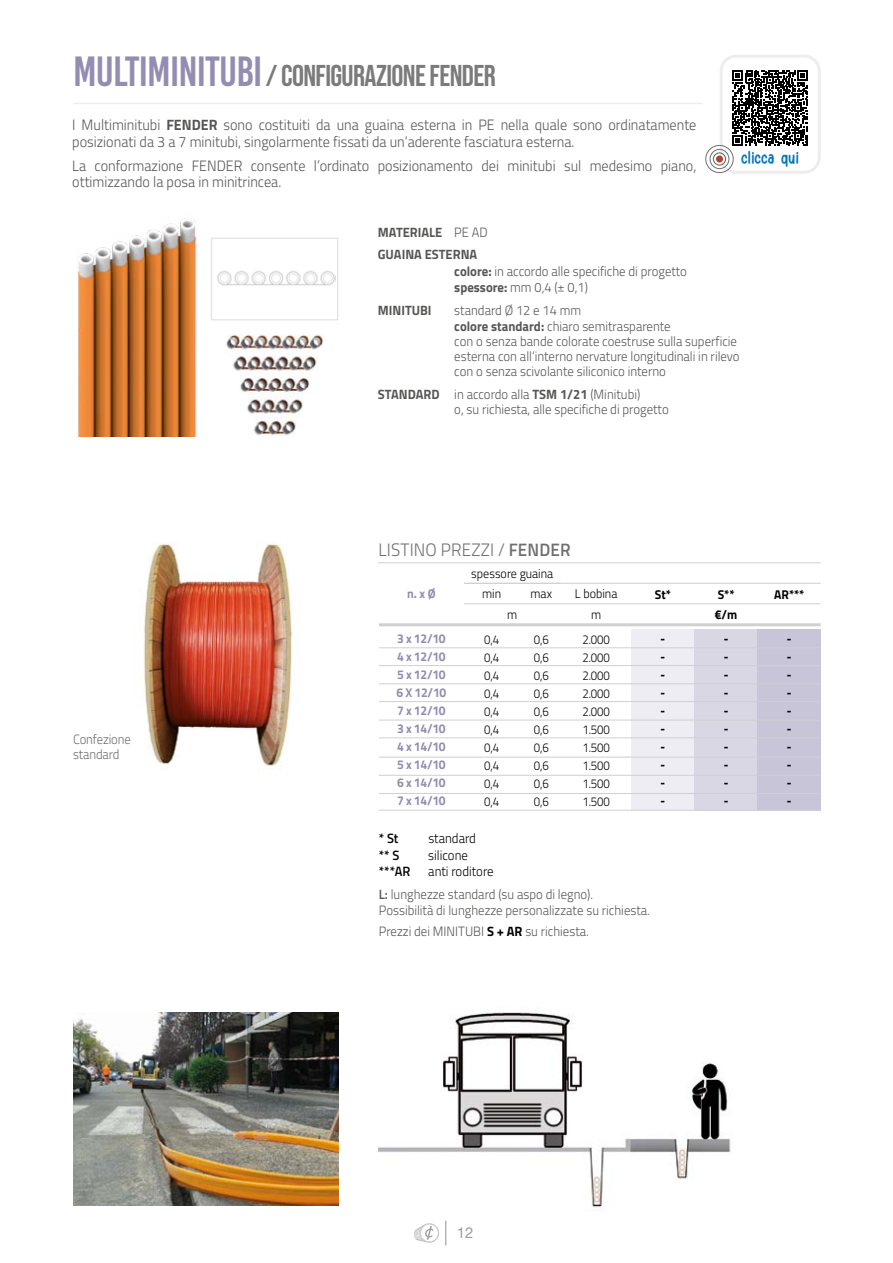
<style>
.page{position:relative;width:893px;height:1263px;background:#fff}
.page>*{position:absolute;margin:0;border:0;box-sizing:border-box;transform-origin:0 0}
.t1{font:30px "Bebas Neue";letter-spacing:-.02em;color:#7c7b7b}
.t2{font:300 18px "Titillium";letter-spacing:.01em;color:#706f6f;scale:.95 1}
.t3{font:17.85px "Baby Balloon";letter-spacing:.035em;color:#0075bf}
.t4{font:300 15px/16.5px "Titillium";color:#575756;scale:.95 1}
.t5{font:15px "Helvetica Neue LT Std";color:#9d9d9c}
.t6{font:300 13.5px/15px "Titillium";color:#575756;scale:.95 1}
.t7{font:700 13.5px/22.5px "Titillium";color:#575756;scale:.95 1}
.t8{font:300 13.5px/15px "Titillium";letter-spacing:-.01em;color:#706f6f;scale:.94 1}
.t9{font:300 13.5px "Titillium";color:#000;scale:.95 1}
.t10{font:600 13.5px "Titillium";color:#000;scale:.95 1}
.t11{font:300 12.75px/18px "Titillium";letter-spacing:-.01em;color:#000;text-align:justify;scale:.9 1}
.t12{font:700 12.75px/18px "Titillium";letter-spacing:-.02em;color:#948db1;text-align:justify;scale:.95 1}
.t13{font:700 12.75px/18px "Titillium";color:#000;text-align:justify;scale:.9 1}
.t14{font:300 12.75px/21px "Titillium";letter-spacing:-.01em;color:#000;text-align:center;scale:.95 1}
.t15{font:700 12.75px "Titillium";color:#000;scale:.95 1}
.s1{font-family:"Bebas Kai";font-size:42px;color:#948db1}
.s2{font-weight:700}
.s3{font-weight:300}
.s4{font-weight:600}
.s5{color:#000}
.s6{font-weight:700;color:#000}
</style>
<div class="page">
<svg style="left:445px;top:1221px;width:1px;height:24px"></svg>
<svg style="left:414px;top:1223px;width:25px;height:20px"></svg>
<img style="left:74px;top:1013px;width:264px;height:193px">
<img style="left:378px;top:1012px;width:353px;height:196px">
<img style="left:143px;top:542px;width:150px;height:227px">
<div style="left:631px;top:629px;width:63px;height:182px;background:#efedf4"></div>
<div style="left:694px;top:629px;width:64px;height:182px;background:#dad7e5"></div>
<div style="left:758px;top:629px;width:63px;height:182px;background:#c9c5d9"></div>
<hr style="left:379px;top:623px;width:442px;height:3px;background:#d0d0d0">
<hr style="left:464px;top:603px;width:357px;height:1px;background:#d0d0d0">
<hr style="left:464px;top:583px;width:357px;height:1px;background:#d0d0d0">
<hr style="left:378px;top:562px;width:443px;height:1px;background:#d0d0d0">
<hr style="left:379px;top:775px;width:442px;height:1px;background:#d0d0d0">
<hr style="left:379px;top:757px;width:442px;height:1px;background:#d0d0d0">
<hr style="left:379px;top:665px;width:442px;height:1px;background:#d0d0d0">
<hr style="left:379px;top:647px;width:442px;height:1px;background:#d0d0d0">
<hr style="left:379px;top:701px;width:442px;height:1px;background:#d0d0d0">
<hr style="left:379px;top:683px;width:442px;height:1px;background:#d0d0d0">
<hr style="left:379px;top:810px;width:442px;height:1px;background:#d0d0d0">
<hr style="left:379px;top:793px;width:442px;height:1px;background:#d0d0d0">
<hr style="left:379px;top:738px;width:442px;height:1px;background:#d0d0d0">
<hr style="left:379px;top:720px;width:442px;height:1px;background:#d0d0d0">
<hr style="left:74px;top:103px;width:628px;height:1px;background:#ededed">
<div style="left:211px;top:238px;width:127px;height:82px;background:#fff;border:1px solid #e3e3e3"></div>
<img style="left:217px;top:270px;width:118px;height:16px">
<img style="left:77px;top:218px;width:120px;height:218px">
<img style="left:226px;top:334px;width:97px;height:103px">
<div style="left:720px;top:55px;width:101px;height:119px;border:3px solid #ededed;border-radius:15px"></div>
<svg style="left:732px;top:70px;width:76px;height:76px"></svg>
<div style="left:713px;top:152px;width:13px;height:14px;border:1px solid #706f6f;border-radius:50%"></div>
<div style="left:710px;top:149px;width:19px;height:20px;border:1px solid #706f6f;border-radius:50%"></div>
<div style="left:706px;top:145px;width:27px;height:28px;border:1px solid #706f6f;border-radius:50%"></div>
<div style="left:716px;top:156px;width:7px;height:6px;background:#ac462e;border-radius:50%"></div>
<h1 class="t1" style="left:73px;top:59px;width:424px"><span class="s1">MULTIMINITUBI</span> / CONFIGURAZIONE FENDER</h1>
<p class="t4" style="left:72px;top:116px;width:659px">I Multiminitubi <span class="s2">FENDER</span> sono costituiti da una guaina esterna in PE nella quale sono ordinatamente posizionati da 3 a 7 minitubi, singolarmente fissati da un’aderente fasciatura esterna.</p>
<p class="t4" style="left:72px;top:157px;width:659px">La conformazione FENDER consente l’ordinato posizionamento dei minitubi sul medesimo piano, ottimizzando la posa in minitrincea.</p>
<h3 class="t3" style="left:742px;top:149px;width:59px">clicca qui</h3>
<p class="t8" style="left:73px;top:731px;width:63px">Confezione standard</p>
<p class="t7" style="left:378px;top:220px;width:117px">MATERIALE <span class="s3">PE AD<br></span>GUAINA ESTERNA</p>
<p class="t6" style="left:454px;top:262px;width:246px;line-height:16.5px"><span class="s2">colore:</span> in accordo alle specifiche di progetto <span class="s2">spessore:</span> mm 0,4 (± 0,1)</p>
<p class="t7" style="left:378px;top:298px;width:58px">MINITUBI</p>
<p class="t6" style="left:454px;top:301px;width:229px;line-height:16.5px">standard Ø 12 e 14 mm<br><span class="s2">colore standard:</span> chiaro semitrasparente</p>
<p class="t6" style="left:454px;top:333px;width:302px">con o senza bande colorate coestruse sulla superficie esterna con all’interno nervature longitudinali in rilevo con o senza scivolante siliconico interno</p>
<p class="t6" style="left:454px;top:386px;width:227px;text-indent:-77px"><span class="s2">STANDARD</span> in accordo alla <span class="s2">TSM 1/21</span> (Minitubi)<br>o, su richiesta, alle specifiche di progetto</p>
<h2 class="t2" style="left:379px;top:536px;width:204px">LISTINO PREZZI / <span class="s4">FENDER</span></h2>
<p class="t12" style="left:407px;top:584px;width:32px">n. x Ø</p>
<p class="t14" style="left:471px;top:562px;width:88px">spessore guaina</p>
<p class="t14" style="left:575px;top:583px;width:46px">L bobina m</p>
<p class="t11" style="left:582px;top:630px;width:32px">2.000<br>2.000<br>2.000<br>2.000<br>2.000<br>1.500<br>1.500<br>1.500<br>1.500<br>1.500</p>
<p class="t14" style="left:482px;top:583px;width:22px">min</p>
<p class="t14" style="left:530px;top:583px;width:24px">max</p>
<p class="t11" style="left:534px;top:630px;width:18px">0,6<br>0,6<br>0,6<br>0,6<br>0,6<br>0,6<br>0,6<br>0,6<br>0,6<br>0,6</p>
<p class="t14" style="left:507px;top:604px;width:12px">m</p>
<p class="t12" style="left:396px;top:629px;width:54px">3 x 12/10<br>4 x 12/10<br>5 x 12/10<br>6 X 12/10<br>7 x 12/10<br>3 x 14/10<br>4 x 14/10<br>5 x 14/10<br>6 x 14/10<br>7 x 14/10</p>
<p class="t11" style="left:484px;top:630px;width:18px">0,4<br>0,4<br>0,4<br>0,4<br>0,4<br>0,4<br>0,4<br>0,4<br>0,4<br>0,4</p>
<p class="t15" style="left:655px;top:584px;width:18px">St*</p>
<p class="t13" style="left:661px;top:629px;width:7px">- - - - - - - - - -</p>
<p class="t10" style="left:379px;top:828px;width:22px">* St</p>
<p class="t9" style="left:428px;top:829px;width:52px">standard</p>
<p class="t10" style="left:379px;top:845px;width:23px">** S</p>
<p class="t9" style="left:428px;top:845px;width:43px">silicone</p>
<p class="t10" style="left:379px;top:861px;width:35px">***AR</p>
<p class="t6" style="left:379px;top:859px;width:227px;line-height:22.5px;text-indent:50px"><span class="s5">anti roditore<br></span><span class="s4">L:</span> lunghezze standard (su aspo di legno).</p>
<p class="t6" style="left:379px;top:899px;width:287px;line-height:21px">Possibilità di lunghezze personalizzate su richiesta.<br>Prezzi dei MINITUBI <span class="s6">S + AR</span> su richiesta.</p>
<p class="t15" style="left:718px;top:584px;width:19px">S**</p>
<p class="t15" style="left:715px;top:605px;width:25px">€/m</p>
<p class="t13" style="left:724px;top:629px;width:7px">- - - - - - - - - -</p>
<p class="t15" style="left:774px;top:584px;width:33px">AR***</p>
<p class="t13" style="left:787px;top:629px;width:7px">- - - - - - - - - -</p>
<p class="t5" style="left:457px;top:1224px;width:18px">12</p>
</div>
